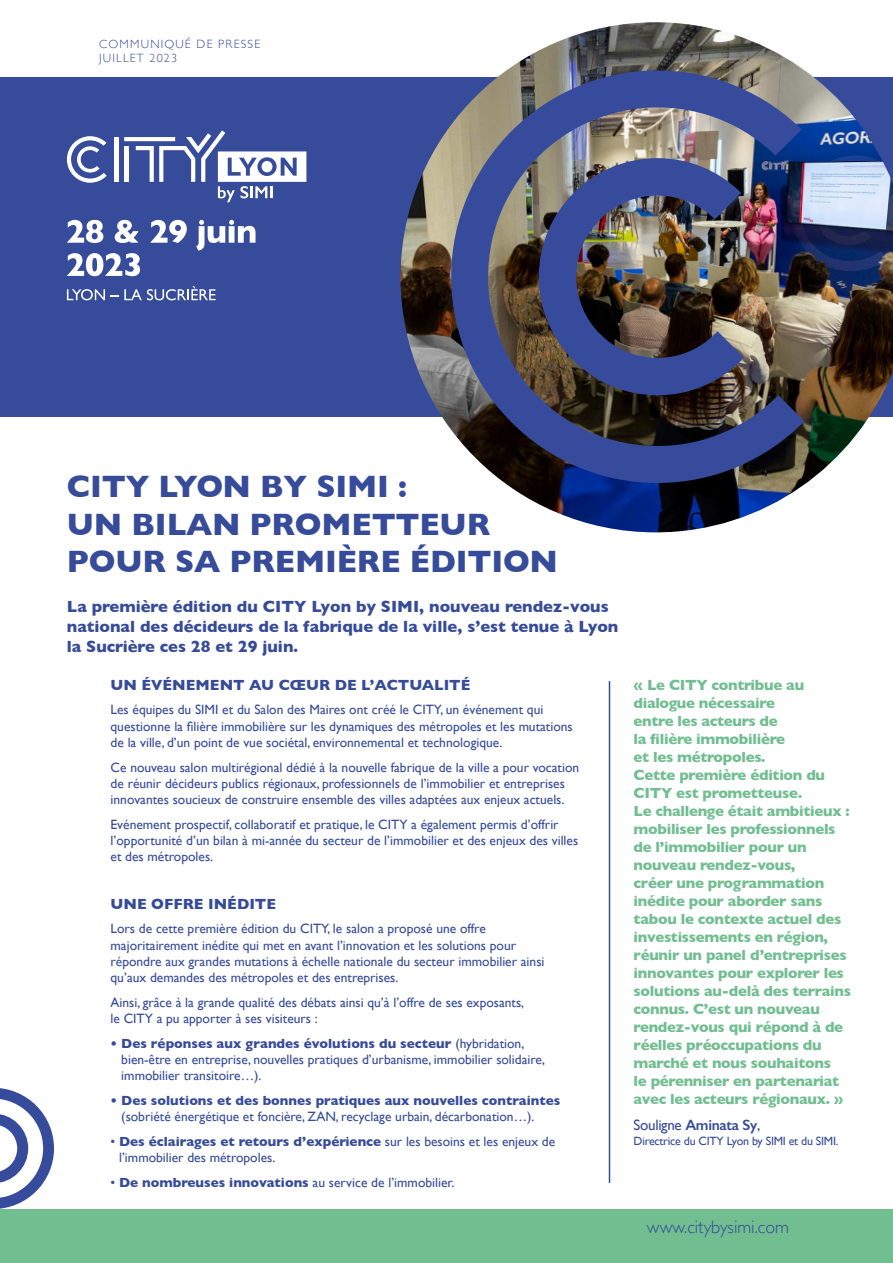
<style>
.page{position:relative;width:893px;height:1263px;background:#fff}
.page>*{position:absolute;margin:0;border:0;box-sizing:border-box;transform-origin:0 0}
.t1{font:700 31.5px/37.8px "Gill Sans";letter-spacing:-.005em;color:#364b9a}
.t2{font:300 18px "Gill Sans";color:#364b9a}
.t3{font:700 16.5px/19.8px "Gill Sans";color:#364b9a}
.t4{font:700 15px/18px "Gill Sans";letter-spacing:-.02em;color:#71be91}
.t5{font:700 15px "Gill Sans";color:#364b9a}
.t6{font:15px "Gill Sans";letter-spacing:-.02em;color:#364b9a}
.t7{font:13.5px/16.2px "Gill Sans";color:#364b9a}
.t8{font:700 13.5px "Gill Sans";color:#364b9a}
.t9{font:12px "Gill Sans";letter-spacing:-.02em;color:#364b9a}
.t10{font:300 12px/14.4px "Gill Sans";letter-spacing:.1em;color:#364b9a}
.s1{font-weight:700}
.s2{font-weight:600}
</style>
<div class="page">
<svg style="left:0;top:1088px;width:54px;height:121px"></svg>
<div style="left:1px;top:1210px;width:892px;height:53px;background:#71be91"></div>
<div style="left:0;top:77px;width:893px;height:340px;background:#364b9a"></div>
<hr style="left:114px;top:137px;width:4px;height:45px;background:#fff">
<hr style="left:124px;top:146px;width:4px;height:36px;background:#fff">
<hr style="left:124px;top:137px;width:51px;height:4px;background:#fff">
<svg style="left:67px;top:136px;width:40px;height:47px"></svg>
<svg style="left:136px;top:130px;width:170px;height:72px"></svg>
<svg style="left:67px;top:220px;width:36px;height:23px"></svg>
<svg style="left:115px;top:220px;width:23px;height:23px"></svg>
<svg style="left:150px;top:220px;width:37px;height:23px"></svg>
<svg style="left:196px;top:220px;width:60px;height:30px"></svg>
<svg style="left:67px;top:253px;width:73px;height:23px"></svg>
<svg style="left:67px;top:286px;width:149px;height:14px"></svg>
<hr style="left:609px;top:681px;width:1px;height:502px;background:#364b9a">
<img style="left:400px;top:22px;width:493px;height:510px">
<img style="left:451px;top:70px;width:353px;height:413px">
<p class="t10" style="left:99px;top:36px;width:163px">COMMUNIQUÉ DE PRESSE<br>JUILLET 2023</p>
<h1 class="t1" style="left:67px;top:467px;width:492px">CITY LYON BY SIMI :<br>UN BILAN PROMETTEUR<br>POUR SA PREMIÈRE ÉDITION</h1>
<p class="t3" style="left:67px;top:596px;width:553px">La première édition du CITY Lyon by SIMI, nouveau rendez-vous national des décideurs de la fabrique de la ville, s’est tenue à Lyon la Sucrière ces 28 et 29 juin.</p>
<p class="t5" style="left:111px;top:673px;width:361px">UN ÉVÉNEMENT AU CŒUR DE L’ACTUALITÉ</p>
<p class="t7" style="left:111px;top:702px;width:464px">Les équipes du SIMI et du Salon des Maires ont créé le CITY, un événement qui questionne la filière immobilière sur les dynamiques des métropoles et les mutations de la ville, d’un point de vue sociétal, environnemental et technologique.</p>
<p class="t7" style="left:111px;top:759px;width:470px">Ce nouveau salon multirégional dédié à la nouvelle fabrique de la ville a pour vocation de réunir décideurs publics régionaux, professionnels de l’immobilier et entreprises innovantes soucieux de construire ensemble des villes adaptées aux enjeux actuels.</p>
<p class="t7" style="left:111px;top:816px;width:469px">Evénement prospectif, collaboratif et pratique, le CITY a également permis d’offrir l’opportunité d’un bilan à mi-année du secteur de l’immobilier et des enjeux des villes et des métropoles.</p>
<p class="t5" style="left:111px;top:892px;width:167px">UNE OFFRE INÉDITE</p>
<p class="t7" style="left:111px;top:920px;width:435px">Lors de cette première édition du CITY, le salon a proposé une offre majoritairement inédite qui met en avant l’innovation et les solutions pour répondre aux grandes mutations à échelle nationale du secteur immobilier ainsi qu’aux demandes des métropoles et des entreprises.</p>
<p class="t7" style="left:111px;top:994px;width:415px">Ainsi, grâce à la grande qualité des débats ainsi qu’à l’offre de ses exposants, le CITY a pu apporter à ses visiteurs :</p>
<p class="t7" style="left:121px;top:1035px;width:425px;text-indent:-11px"><span class="s1">• Des réponses aux grandes évolutions du secteur</span> (hybridation, bien-être en entreprise, nouvelles pratiques d’urbanisme, immobilier solidaire, immobilier transitoire…).</p>
<p class="t8" style="left:111px;top:1089px;width:451px">• Des solutions et des bonnes pratiques aux nouvelles contraintes</p>
<p class="t7" style="left:121px;top:1108px;width:415px">(sobriété énergétique et foncière, ZAN, recyclage urbain, décarbonation…).</p>
<p class="t7" style="left:119px;top:1133px;width:438px;text-indent:-9px">• <span class="s1">Des éclairages et retours d’expérience</span> sur les besoins et les enjeux de l’immobilier des métropoles.</p>
<p class="t7" style="left:111px;top:1174px;width:345px">• <span class="s1">De nombreuses innovations</span> au service de l’immobilier.</p>
<p class="t4" style="left:634px;top:675px;width:219px">« Le CITY contribue au dialogue nécessaire<br>entre les acteurs de<br>la filière immobilière<br>et les métropoles.<br>Cette première édition du<br>CITY est prometteuse.<br>Le challenge était ambitieux : mobiliser les professionnels de l’immobilier pour un nouveau rendez-vous,<br>créer une programmation inédite pour aborder sans tabou le contexte actuel des investissements en région, réunir un panel d’entreprises innovantes pour explorer les solutions au-delà des terrains connus. C’est un nouveau rendez-vous qui répond à de réelles préoccupations du marché et nous souhaitons<br>le pérenniser en partenariat avec les acteurs régionaux. »</p>
<p class="t6" style="left:634px;top:1116px;width:128px">Souligne <span class="s2">Aminata Sy</span>,</p>
<p class="t9" style="left:634px;top:1133px;width:206px">Directrice du CITY Lyon by SIMI et du SIMI.</p>
<h2 class="t2" style="left:647px;top:1213px;width:144px">www.citybysimi.com</h2>
</div>
